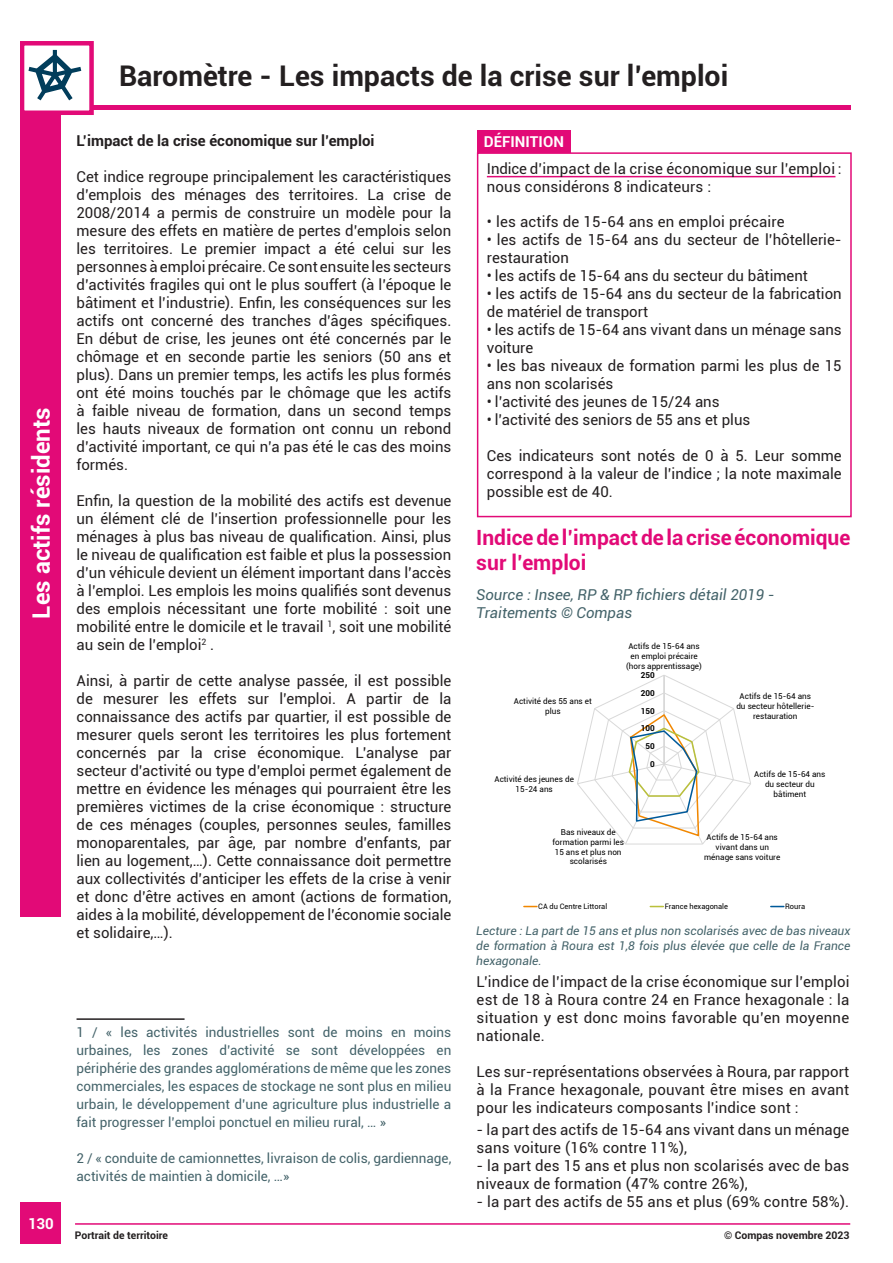
<style>
.page{position:relative;width:893px;height:1263px;background:#fff}
.page>*{position:absolute;margin:0;border:0;box-sizing:border-box;transform-origin:0 0}
.TITRE_QUESTIONEMENT{font:700 28.5px "Roboto";color:#231f20}
.t1{font:700 24px "Roboto";color:#fff}
.TITRE_INDICATEUR{font:700 21px/25.5px "Roboto";color:#e20a77}
.Paragraphe_Texte{font:15px/18px "Roboto";color:#231f20;text-align:justify}
.TEXTE{font:15px/18px "Roboto";letter-spacing:.015em;color:#231f20}
.SOURCE{font:italic 15px/18px "Roboto";color:#44636a}
.Paragraphe_Texte-2{font:700 15px "Roboto";color:#231f20}
.t2{font:700 15px "Roboto";letter-spacing:.005em;color:#fff}
.Note_bas_de_page{font:13.5px/18px "Roboto";color:#44636a;text-align:justify}
.CLE_DE_LECTURE{font:italic 12px/15px "Roboto";color:#44636a;text-align:justify}
.t3{font:700 10.5px "Roboto";color:#231f20}
.t4{font:8.1px/9.8px "Roboto";color:#000;text-align:center}
.t5{font:700 8.1px "Roboto";letter-spacing:-.005em;color:#000}
.t6{font:7.5px "Roboto";color:#000}
</style>
<div class="page">
<div style="left:76px;top:105px;width:775px;height:5px;background:#e20a77"></div>
<div style="left:20px;top:110px;width:41px;height:806px;background:#e20a77"></div>
<div style="left:20px;top:41px;width:74px;height:74px;background:#fff;border:4px solid #e20a77"></div>
<div style="left:20px;top:1203px;width:41px;height:41px;background:#e20a77"></div>
<svg style="left:28px;top:49px;width:54px;height:52px"></svg>
<hr style="left:77px;top:1018px;width:108px;height:2px;background:#231f20">
<hr style="left:487px;top:176px;width:348px;height:1px;background:#e20a77">
<div style="left:477px;top:152px;width:375px;height:365px;border:2px solid #e20a77"></div>
<div style="left:477px;top:130px;width:94px;height:23px;background:#e20a77"></div>
<svg style="left:577px;top:675px;width:174px;height:170px"></svg>
<svg style="left:524px;top:906px;width:13px;height:1px"></svg>
<svg style="left:650px;top:906px;width:13px;height:1px"></svg>
<svg style="left:771px;top:906px;width:13px;height:1px"></svg>
<hr style="left:75px;top:1223px;width:775px;height:2px;background:#e20a77">
<h2 class="t1" style="left:24px;top:618px;width:212px;rotate:-90deg">Les actifs résidents</h2>
<p class="t2" style="left:28px;top:1213px;width:27px">130</p>
<p class="TITRE_QUESTIONEMENT" style="left:119px;top:55px;width:611px">Baromètre - Les impacts de la crise sur l’emploi</p>
<p class="Paragraphe_Texte-2" style="left:77px;top:130px;width:300px">L’impact de la crise économique sur l’emploi</p>
<p class="Paragraphe_Texte" style="left:77px;top:167px;width:376px">Cet indice regroupe principalement les caractéristiques d’emplois des ménages des territoires. La crise de 2008/2014 a permis de construire un modèle pour la mesure des effets en matière de pertes d’emplois selon les territoires. Le premier impact a été celui sur les personnes à emploi précaire. Ce sont ensuite les secteurs d’activités fragiles qui ont le plus souffert (à l’époque le bâtiment et l’industrie). Enfin, les conséquences sur les actifs ont concerné des tranches d’âges spécifiques.<br>En début de crise, les jeunes ont été concernés par le chômage et en seconde partie les seniors (50 ans et plus). Dans un premier temps, les actifs les plus formés ont été moins touchés par le chômage que les actifs à faible niveau de formation, dans un second temps les hauts niveaux de formation ont connu un rebond d’activité important, ce qui n’a pas été le cas des moins formés.</p>
<p class="Paragraphe_Texte" style="left:77px;top:491px;width:376px">Enfin, la question de la mobilité des actifs est devenue un élément clé de l’insertion professionnelle pour les ménages à plus bas niveau de qualification. Ainsi, plus le niveau de qualification est faible et plus la possession d’un véhicule devient un élément important dans l’accès à l’emploi. Les emplois les moins qualifiés sont devenus des emplois nécessitant une forte mobilité : soit une mobilité entre le domicile et le travail <sup>1</sup>, soit une mobilité au sein de l’emploi<sup>2</sup> .</p>
<p class="Paragraphe_Texte" style="left:77px;top:671px;width:376px">Ainsi, à partir de cette analyse passée, il est possible de mesurer les effets sur l’emploi. A partir de la connaissance des actifs par quartier, il est possible de mesurer quels seront les territoires les plus fortement concernés par la crise économique. L’analyse par secteur d’activité ou type d’emploi permet également de mettre en évidence les ménages qui pourraient être les premières victimes de la crise économique : structure de ces ménages (couples, personnes seules, familles monoparentales, par âge, par nombre d’enfants, par lien au logement,…). Cette connaissance doit permettre aux collectivités d’anticiper les effets de la crise à venir et donc d’être actives en amont (actions de formation, aides à la mobilité, développement de l’économie sociale et solidaire,…).</p>
<p class="Note_bas_de_page" style="left:77px;top:1023px;width:376px">1 / « les activités industrielles sont de moins en moins urbaines, les zones d’activité se sont développées en périphérie des grandes agglomérations de même que les zones commerciales, les espaces de stockage ne sont plus en milieu urbain, le développement d’une agriculture plus industrielle a fait progresser l’emploi ponctuel en milieu rural, … »</p>
<p class="Note_bas_de_page" style="left:77px;top:1149px;width:376px">2 / « conduite de camionnettes, livraison de colis, gardiennage, activités de maintien à domicile, …»</p>
<p class="t2" style="left:484px;top:131px;width:82px">DÉFINITION</p>
<p class="TEXTE" style="left:487px;top:159px;width:356px">Indice d’impact de la crise économique sur l’emploi : nous considérons 8 indicateurs :</p>
<p class="TEXTE" style="left:487px;top:212px;width:299px">• les actifs de 15-64 ans en emploi précaire</p>
<p class="Paragraphe_Texte" style="left:487px;top:230px;width:356px">• les actifs de 15-64 ans du secteur de l’hôtellerie&shy;restauration</p>
<p class="Paragraphe_Texte" style="left:487px;top:266px;width:323px">• les actifs de 15-64 ans du secteur du bâtiment</p>
<p class="Paragraphe_Texte" style="left:487px;top:284px;width:356px">• les actifs de 15-64 ans du secteur de la fabrication de matériel de transport</p>
<p class="Paragraphe_Texte" style="left:487px;top:320px;width:356px">• les actifs de 15-64 ans vivant dans un ménage sans voiture</p>
<p class="Paragraphe_Texte" style="left:487px;top:356px;width:356px">• les bas niveaux de formation parmi les plus de 15 ans non scolarisés</p>
<p class="Paragraphe_Texte" style="left:487px;top:392px;width:234px">• l’activité des jeunes de 15/24 ans</p>
<p class="Paragraphe_Texte" style="left:487px;top:410px;width:265px">• l’activité des seniors de 55 ans et plus</p>
<p class="Paragraphe_Texte" style="left:487px;top:446px;width:356px">Ces indicateurs sont notés de 0 à 5. Leur somme correspond à la valeur de l’indice ; la note maximale possible est de 40.</p>
<p class="TITRE_INDICATEUR" style="left:476px;top:524px;width:376px">Indice de l’impact de la crise économique sur l’emploi</p>
<p class="SOURCE" style="left:476px;top:585px;width:300px">Source : Insee, RP &amp; RP fichiers détail 2019 -<br>Traitements © Compas</p>
<p class="t4" style="left:514px;top:696px;width:80px">Activité des 55 ans et plus</p>
<p class="t4" style="left:626px;top:641px;width:77px">Actifs de 15-64 ans en emploi précaire (hors apprentissage)</p>
<p class="t5" style="left:641px;top:669px;width:15px">250</p>
<p class="t5" style="left:641px;top:687px;width:15px">200</p>
<p class="t5" style="left:641px;top:705px;width:15px">150</p>
<p class="t5" style="left:641px;top:723px;width:15px">100</p>
<p class="t5" style="left:645px;top:740px;width:11px">50</p>
<p class="t5" style="left:650px;top:758px;width:6px">0</p>
<p class="t4" style="left:736px;top:691px;width:79px">Actifs de 15-64 ans du secteur hôtellerie&shy;restauration</p>
<p class="t4" style="left:495px;top:774px;width:81px">Activité des jeunes de<br>15-24 ans</p>
<p class="t4" style="left:553px;top:827px;width:73px">Bas niveaux de formation parmi les<br>15 ans et plus non scolarisés</p>
<p class="t4" style="left:754px;top:769px;width:73px">Actifs de 15-64 ans du secteur du bâtiment</p>
<p class="t4" style="left:704px;top:832px;width:78px">Actifs de 15-64 ans vivant dans un ménage sans voiture</p>
<p class="t6" style="left:538px;top:901px;width:70px">CA du Centre Littoral</p>
<p class="t6" style="left:665px;top:901px;width:65px">France hexagonale</p>
<p class="t6" style="left:785px;top:901px;width:21px">Roura</p>
<p class="CLE_DE_LECTURE" style="left:476px;top:922px;width:376px">Lecture : La part de 15 ans et plus non scolarisés avec de bas niveaux de formation à Roura est 1,8 fois plus élevée que celle de la France hexagonale.</p>
<p class="TEXTE" style="left:477px;top:972px;width:374px;text-align:justify">L’indice de l’impact de la crise économique sur l’emploi est de 18 à Roura contre 24 en France hexagonale : la situation y est donc moins favorable qu’en moyenne nationale.</p>
<p class="TEXTE" style="left:477px;top:1062px;width:374px;text-align:justify">Les sur-représentations observées à Roura, par rapport à la France hexagonale, pouvant être mises en avant pour les indicateurs composants l’indice sont :</p>
<p class="TEXTE" style="left:477px;top:1120px;width:374px">- la part des actifs de 15-64 ans vivant dans un ménage sans voiture (16% contre 11%),</p>
<p class="TEXTE" style="left:477px;top:1156px;width:374px">- la part des 15 ans et plus non scolarisés avec de bas niveaux de formation (47% contre 26%),</p>
<p class="TEXTE" style="left:477px;top:1192px;width:374px">- la part des actifs de 55 ans et plus (69% contre 58%).</p>
<p class="t3" style="left:75px;top:1228px;width:95px">Portrait de territoire</p>
<p class="t3" style="left:724px;top:1228px;width:127px">© Compas novembre 2023</p>
</div>
